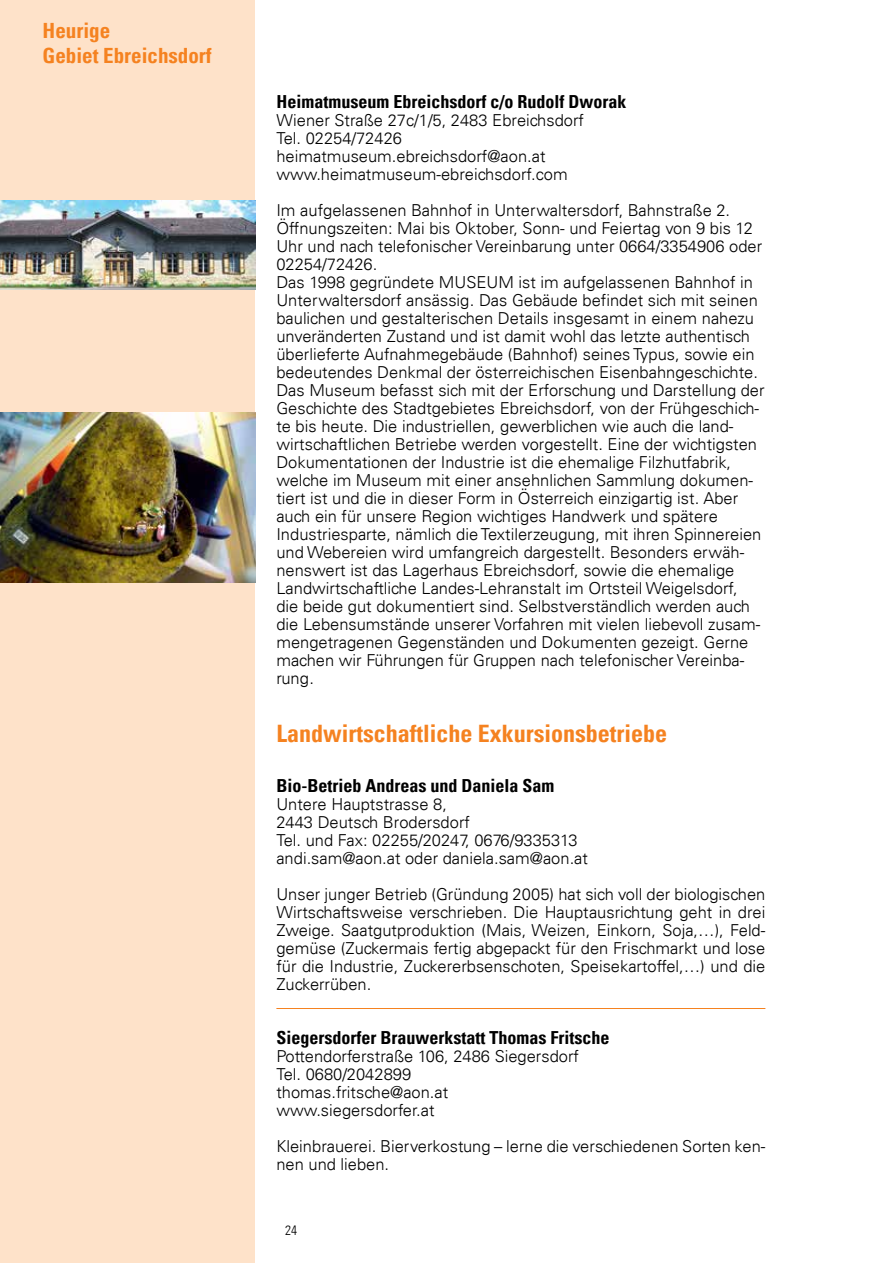
<style>
.page{position:relative;width:893px;height:1263px;background:#fff}
.page>*{position:absolute;margin:0;border:0;box-sizing:border-box;transform-origin:0 0}
.t1{font:700 condensed 24px "Univers";color:#f58220}
.t2{font:700 condensed 21px/25.2px "Univers";color:#f58220}
.t3{font:700 condensed 18px "Univers";color:#000}
.t4{font:300 16.5px/18px "Univers";color:#000}
.t5{font:300 condensed 13.5px "Univers LT";color:#000}
</style>
<div class="page">
<div style="left:0;top:0;width:255px;height:1263px;background:#fee2c9"></div>
<hr style="left:276px;top:1008px;width:489px;height:1px;background:#f58220">
<img style="left:0;top:412px;width:255px;height:170px">
<img style="left:0;top:201px;width:255px;height:89px">
<p class="t2" style="left:43px;top:18px;width:171px">Heurige<br>Gebiet Ebreichsdorf</p>
<p class="t3" style="left:276px;top:91px;width:351px">Heimatmuseum Ebreichsdorf c/o Rudolf Dworak</p>
<p class="t4" style="left:276px;top:111px;width:309px">Wiener Straße 27c/1/5, 2483 Ebreichsdorf Tel. 02254/72426 heimatmuseum.ebreichsdorf@aon.at www.heimatmuseum-ebreichsdorf.com</p>
<p class="t4" style="left:276px;top:201px;width:490px">Im aufgelassenen Bahnhof in Unterwaltersdorf, Bahnstraße 2.<br>Öffnungszeiten: Mai bis Oktober, Sonn- und Feiertag von 9 bis 12<br>Uhr und nach telefonischer Vereinbarung unter 0664/3354906 oder 02254/72426.<br>Das 1998 gegründete MUSEUM ist im aufgelassenen Bahnhof in Unterwaltersdorf ansässig. Das Gebäude befindet sich mit seinen baulichen und gestalterischen Details insgesamt in einem nahezu unveränderten Zustand und ist damit wohl das letzte authentisch überlieferte Aufnahmegebäude (Bahnhof) seines Typus, sowie ein bedeutendes Denkmal der österreichischen Eisenbahngeschichte.<br>Das Museum befasst sich mit der Erforschung und Darstellung der Geschichte des Stadtgebietes Ebreichsdorf, von der Frühgeschich&shy;te bis heute. Die industriellen, gewerblichen wie auch die land&shy;wirtschaftlichen Betriebe werden vorgestellt. Eine der wichtigsten Dokumentationen der Industrie ist die ehemalige Filzhutfabrik, welche im Museum mit einer ansehnlichen Sammlung dokumen&shy;tiert ist und die in dieser Form in Österreich einzigartig ist. Aber auch ein für unsere Region wichtiges Handwerk und spätere Industriesparte, nämlich die Textilerzeugung, mit ihren Spinnereien und Webereien wird umfangreich dargestellt. Besonders erwäh&shy;nenswert ist das Lagerhaus Ebreichsdorf, sowie die ehemalige Landwirtschaftliche Landes-Lehranstalt im Ortsteil Weigelsdorf,<br>die beide gut dokumentiert sind. Selbstverständlich werden auch die Lebensumstände unserer Vorfahren mit vielen liebevoll zusam&shy;mengetragenen Gegenständen und Dokumenten gezeigt. Gerne machen wir Führungen für Gruppen nach telefonischer Vereinba&shy;rung.</p>
<h1 class="t1" style="left:276px;top:718px;width:392px">Landwirtschaftliche Exkursionsbetriebe</h1>
<p class="t3" style="left:276px;top:775px;width:279px">Bio-Betrieb Andreas und Daniela Sam</p>
<p class="t4" style="left:276px;top:795px;width:313px">Untere Hauptstrasse 8,<br>2443 Deutsch Brodersdorf<br>Tel. und Fax: 02255/20247, 0676/9335313 andi.sam@aon.at oder daniela.sam@aon.at</p>
<p class="t4" style="left:276px;top:885px;width:490px;text-align:justify">Unser junger Betrieb (Gründung 2005) hat sich voll der biologischen Wirtschaftsweise verschrieben. Die Hauptausrichtung geht in drei Zweige. Saatgutproduktion (Mais, Weizen, Einkorn, Soja,…), Feld&shy;gemüse (Zuckermais fertig abgepackt für den Frischmarkt und lose für die Industrie, Zuckererbsenschoten, Speisekartoffel,…) und die Zuckerrüben.</p>
<p class="t3" style="left:276px;top:1027px;width:334px">Siegersdorfer Brauwerkstatt Thomas Fritsche</p>
<p class="t4" style="left:276px;top:1047px;width:304px">Pottendorferstraße 106, 2486 Siegersdorf<br>Tel. 0680/2042899 thomas.fritsche@aon.at www.siegersdorfer.at</p>
<p class="t4" style="left:276px;top:1137px;width:490px">Kleinbrauerei. Bierverkostung – lerne die verschiedenen Sorten ken&shy;nen und lieben.</p>
<p class="t5" style="left:285px;top:1222px;width:13px">24</p>
</div>
